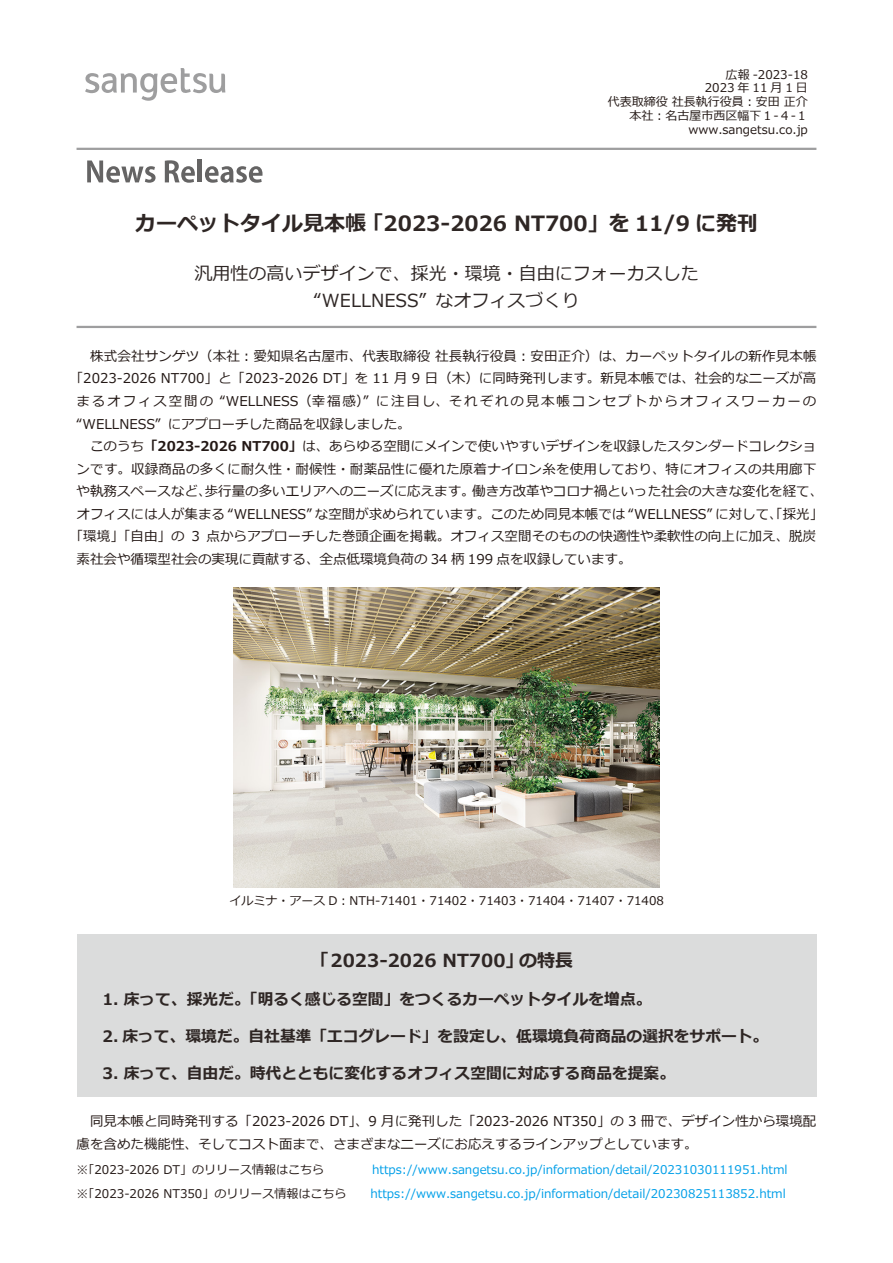
<style>
.page{position:relative;width:893px;height:1263px;background:#fff}
.page>*{position:absolute;margin:0;border:0;box-sizing:border-box;transform-origin:0 0}
.t1{font:700 21px "Meiryo";color:#2e2624}
.t2{font:18px/27px "Meiryo";color:#2e2624;text-align:center}
.t3{font:700 18px "Meiryo";color:#2e2624}
.t4{font:700 15.75px "Meiryo";color:#2e2624}
.t5{font:13.5px/22.5px "Meiryo";color:#231815}
.t6{font:13.5px "Meiryo";letter-spacing:.02em;color:#231815}
.t7{font:13.5px "Meiryo";letter-spacing:.14em;color:#231815}
.t8{font:12px/23.7px "Meiryo";color:#009fe8}
.t9{font:12px/13.8px "Meiryo";color:#231815;text-align:right}
.s1{font-weight:700}
.s2{color:#231815}
</style>
<div class="page">
<svg style="left:85px;top:68px;width:140px;height:33px"></svg>
<hr style="left:77px;top:148px;width:739px;height:2px;background:#9e9e9f">
<hr style="left:77px;top:326px;width:739px;height:2px;background:#9e9e9f">
<svg style="left:87px;top:160px;width:69px;height:23px"></svg>
<svg style="left:165px;top:160px;width:30px;height:23px"></svg>
<hr style="left:198px;top:159px;width:4px;height:23px;background:#656464">
<svg style="left:205px;top:166px;width:58px;height:17px"></svg>
<img style="left:234px;top:587px;width:425px;height:301px">
<div style="left:77px;top:934px;width:739px;height:162px;background:#dbdcdc"></div>
<p class="t9" style="left:608px;top:68px;width:202px">広報 -2023-18<br>2023年11月1日<br>代表取締役 社長執行役員︓安田 正介本社︓名古屋市西区幅下１-４-１www.sangetsu.co.jp</p>
<h1 class="t1" style="left:135px;top:209px;width:625px">カーペットタイル見本帳 「2023-2026 NT700」を 11/9 に発刊</h1>
<h2 class="t2" style="left:195px;top:261px;width:506px">汎用性の高いデザインで、採光・環境・自由にフォーカスした“WELLNESS” なオフィスづくり</h2>
<p class="t5" style="left:77px;top:346px;width:741px">　株式会社サンゲツ（本社︓愛知県名古屋市、代表取締役 社長執行役員︓安田正介）は、カーペットタイルの新作見本帳</p>
<p class="t5" style="left:70px;top:368px;width:748px">「2023-2026 NT700」と「2023-2026 DT」を 11 月 9 日（木）に同時発刊します。新見本帳では、社会的なニーズが高</p>
<p class="t7" style="left:77px;top:392px;width:741px">まるオフィス空間の “WELLNESS（幸福感）” に注目し、それぞれの見本帳コンセプトからオフィスワーカーの</p>
<p class="t5" style="left:77px;top:413px;width:336px">“WELLNESS” にアプローチした商品を収録しました。</p>
<p class="t5" style="left:77px;top:436px;width:741px">　このうち<span class="s1">「2023-2026 NT700」</span>は、あらゆる空間にメインで使いやすいデザインを収録したスタンダードコレクショ</p>
<p class="t6" style="left:77px;top:459px;width:741px">ンです。収録商品の多くに耐久性・耐候性・耐薬品性に優れた原着ナイロン糸を使用しており、特にオフィスの共用廊下</p>
<p class="t5" style="left:77px;top:481px;width:748px">や執務スペースなど、歩行量の多いエリアへのニーズに応えます。働き方改革やコロナ禍といった社会の大きな変化を経て、</p>
<p class="t5" style="left:77px;top:503px;width:748px">オフィスには人が集まる “WELLNESS” な空間が求められています。このため同見本帳では “WELLNESS” に対して、「採光」</p>
<p class="t5" style="left:70px;top:526px;width:748px">「環境」「自由」の 3 点からアプローチした巻頭企画を掲載。オフィス空間そのものの快適性や柔軟性の向上に加え、脱炭</p>
<p class="t5" style="left:77px;top:548px;width:556px">素社会や循環型社会の実現に貢献する、全点低環境負荷の 34 柄 199 点を収録しています。</p>
<p class="t9" style="left:230px;top:894px;width:436px">イルミナ・アース D︓NTH-71401・71402・71403・71404・71407・71408</p>
<h2 class="t3" style="left:311px;top:948px;width:264px">「2023-2026 NT700」の特長</h2>
<p class="t4" style="left:102px;top:988px;width:550px">1. 床って、採光だ。「明るく感じる空間」をつくるカーペットタイルを増点。</p>
<p class="t4" style="left:102px;top:1025px;width:667px">2. 床って、環境だ。自社基準「エコグレード」を設定し、低環境負荷商品の選択をサポート。</p>
<p class="t4" style="left:102px;top:1062px;width:574px">3. 床って、自由だ。時代とともに変化するオフィス空間に対応する商品を提案。</p>
<p class="t5" style="left:77px;top:1110px;width:741px">　同見本帳と同時発刊する「2023-2026 DT」、9 月に発刊した「2023-2026 NT350」の 3 冊で、デザイン性から環境配慮を含めた機能性、そしてコスト面まで、さまざまなニーズにお応えするラインアップとしています。</p>
<p class="t8" style="left:77px;top:1158px;width:713px"><span class="s2">※「2023-2026 DT」のリリース情報はこちら　　　　</span>https://www.sangetsu.co.jp/information/detail/20231030111951.html <span class="s2">※「2023-2026 NT350」のリリース情報はこちら　　</span>https://www.sangetsu.co.jp/information/detail/20230825113852.html</p>
</div>
